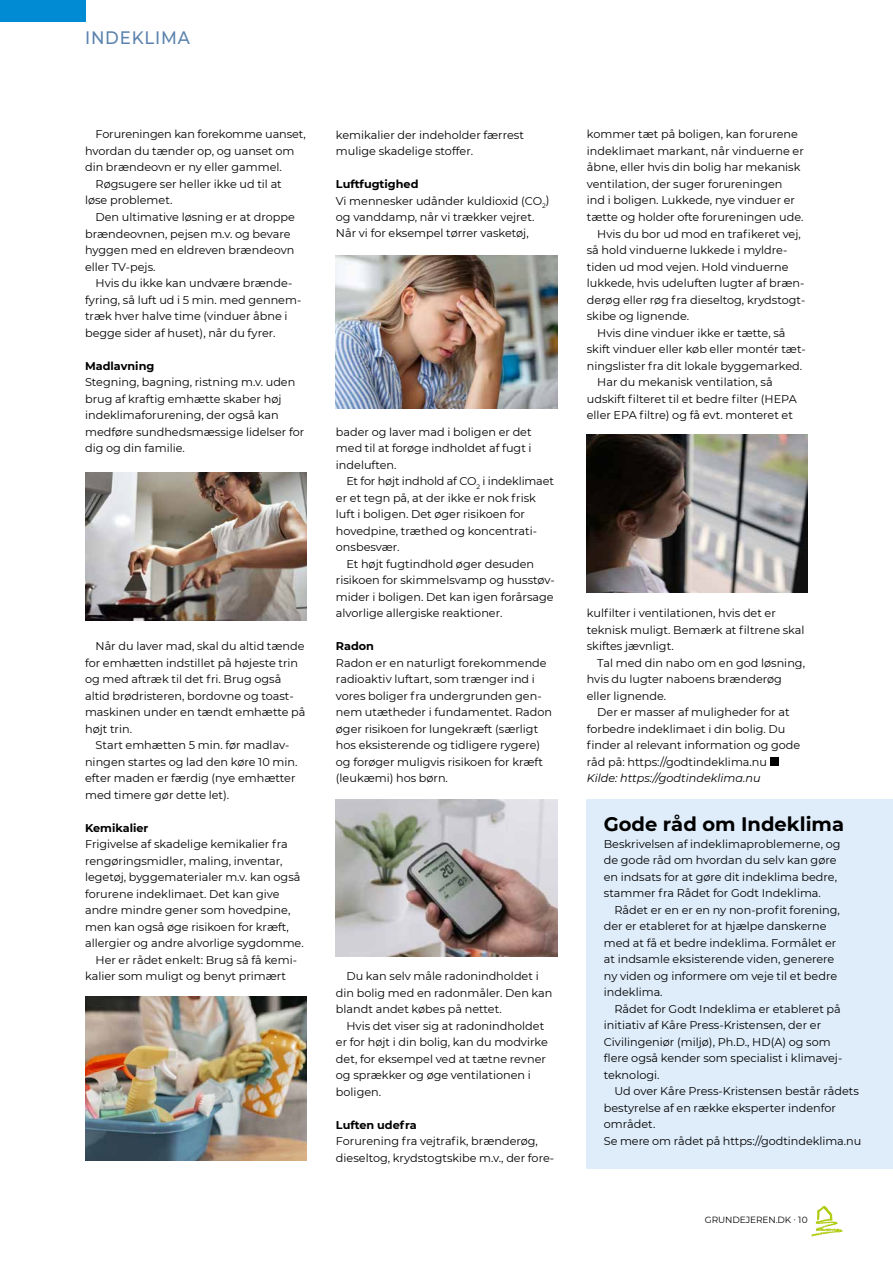
<style>
.page{position:relative;width:893px;height:1263px;background:#fff}
.page>*{position:absolute;margin:0;border:0;box-sizing:border-box;transform-origin:0 0}
.t1{font:700 19.5px "Montserrat";color:#000}
.t2{font:500 18px "Montserrat";letter-spacing:.05em;color:#5c82ad;scale:.92 1}
.t3{font:11.25px/16.5px "Montserrat";color:#000}
.t4{font:700 11.25px "Montserrat";color:#000}
.t5{font:italic 11.25px "Montserrat";color:#000}
.t6{font:9px "Montserrat";letter-spacing:-.01em;color:#000}
.s1{font-weight:700}
</style>
<div class="page">
<div style="left:0;top:1px;width:85px;height:21px;background:#008bd2"></div>
<div style="left:587px;top:799px;width:306px;height:370px;background:#dfedfa"></div>
<img style="left:85px;top:472px;width:221px;height:149px">
<img style="left:85px;top:996px;width:221px;height:165px">
<img style="left:336px;top:799px;width:221px;height:158px">
<img style="left:336px;top:255px;width:221px;height:153px">
<div style="left:770px;top:757px;width:8px;height:8px;background:#000"></div>
<img style="left:587px;top:435px;width:221px;height:157px">
<img style="left:811px;top:1206px;width:32px;height:31px">
<h2 class="t2" style="left:85px;top:25px;width:115px">INDEKLIMA</h2>
<p class="t3" style="left:96px;top:126px;width:212px">Forureningen kan forekomme uanset,</p>
<p class="t3" style="left:85px;top:142px;width:211px">hvordan du tænder op, og uanset om</p>
<p class="t3" style="left:85px;top:159px;width:198px">din brændeovn er ny eller gammel.</p>
<p class="t3" style="left:96px;top:175px;width:188px">Røgsugere ser heller ikke ud til at</p>
<p class="t3" style="left:85px;top:192px;width:89px">løse problemet.</p>
<p class="t3" style="left:96px;top:208px;width:201px">Den ultimative løsning er at droppe</p>
<p class="t3" style="left:85px;top:225px;width:207px">brændeovnen, pejsen m.v. og bevare</p>
<p class="t3" style="left:85px;top:241px;width:211px">hyggen med en eldreven brændeovn</p>
<p class="t3" style="left:85px;top:258px;width:72px">eller TV-pejs.</p>
<p class="t3" style="left:96px;top:274px;width:198px">Hvis du ikke kan undvære brænde-</p>
<p class="t3" style="left:85px;top:291px;width:218px">fyring, så luft ud i 5 min. med gennem-</p>
<p class="t3" style="left:85px;top:307px;width:204px">træk hver halve time (vinduer åbne i</p>
<p class="t3" style="left:85px;top:324px;width:192px">begge sider af huset), når du fyrer.</p>
<p class="t4" style="left:85px;top:357px;width:71px">Madlavning</p>
<p class="t3" style="left:85px;top:373px;width:221px">Stegning, bagning, ristning m.v. uden brug af kraftig emhætte skaber høj indeklimaforurening, der også kan medføre sundhedsmæssige lidelser for dig og din familie.</p>
<p class="t3" style="left:85px;top:637px;width:222px;text-indent:10px">Når du laver mad, skal du altid tænde for emhætten indstillet på højeste trin og med aftræk til det fri. Brug også altid brødristeren, bordovne og toast&shy;maskinen under en tændt emhætte på højt trin.</p>
<p class="t3" style="left:85px;top:736px;width:214px;text-indent:10px">Start emhætten 5 min. før madlav&shy;ningen startes og lad den køre 10 min. efter maden er færdig (nye emhætter med timere gør dette let).</p>
<p class="t4" style="left:85px;top:819px;width:65px">Kemikalier</p>
<p class="t3" style="left:85px;top:835px;width:204px">Frigivelse af skadelige kemikalier fra</p>
<p class="t3" style="left:85px;top:852px;width:199px">rengøringsmidler, maling, inventar,</p>
<p class="t3" style="left:85px;top:868px;width:217px">legetøj, byggematerialer m.v. kan også</p>
<p class="t3" style="left:85px;top:885px;width:196px">forurene indeklimaet. Det kan give</p>
<p class="t3" style="left:85px;top:901px;width:207px">andre mindre gener som hovedpine,</p>
<p class="t3" style="left:85px;top:918px;width:205px">men kan også øge risikoen for kræft,</p>
<p class="t3" style="left:85px;top:934px;width:220px">allergier og andre alvorlige sygdomme.</p>
<p class="t3" style="left:96px;top:951px;width:203px">Her er rådet enkelt: Brug så få kemi-</p>
<p class="t3" style="left:85px;top:967px;width:203px">kalier som muligt og benyt primært</p>
<p class="t3" style="left:336px;top:126px;width:190px">kemikalier der indeholder færrest mulige skadelige stoffer.</p>
<p class="t3" style="left:336px;top:175px;width:215px"><span class="s1">Luftfugtighed<br></span>Vi mennesker udånder kuldioxid (CO<sub>2</sub>) og vanddamp, når vi trækker vejret.<br>Når vi for eksempel tørrer vasketøj,</p>
<p class="t3" style="left:336px;top:423px;width:197px;text-align:justify">bader og laver mad i boligen er det med til at forøge indholdet af fugt i indeluften.</p>
<p class="t3" style="left:346px;top:472px;width:209px">Et for højt indhold af CO<sub>2</sub> i indeklimaet</p>
<p class="t3" style="left:336px;top:489px;width:202px">er et tegn på, at der ikke er nok frisk</p>
<p class="t3" style="left:336px;top:505px;width:191px">luft i boligen. Det øger risikoen for</p>
<p class="t3" style="left:336px;top:522px;width:203px">hovedpine, træthed og koncentrati-</p>
<p class="t3" style="left:336px;top:538px;width:65px">onsbesvær.</p>
<p class="t3" style="left:346px;top:555px;width:189px">Et højt fugtindhold øger desuden</p>
<p class="t3" style="left:336px;top:571px;width:220px">risikoen for skimmelsvamp og husstøv-</p>
<p class="t3" style="left:336px;top:588px;width:219px">mider i boligen. Det kan igen forårsage</p>
<p class="t3" style="left:336px;top:604px;width:168px">alvorlige allergiske reaktioner.</p>
<p class="t4" style="left:336px;top:638px;width:40px">Radon</p>
<p class="t3" style="left:336px;top:654px;width:218px">Radon er en naturligt forekommende radioaktiv luftart, som trænger ind i vores boliger fra undergrunden gen&shy;nem utætheder i fundamentet. Radon øger risikoen for lungekræft (særligt hos eksisterende og tidligere rygere) og forøger muligvis risikoen for kræft (leukæmi) hos børn.</p>
<p class="t3" style="left:336px;top:967px;width:218px;text-indent:10px">Du kan selv måle radonindholdet i din bolig med en radonmåler. Den kan blandt andet købes på nettet.</p>
<p class="t3" style="left:336px;top:1017px;width:213px;text-indent:10px">Hvis det viser sig at radonindholdet er for højt i din bolig, kan du modvirke det, for eksempel ved at tætne revner og sprækker og øge ventilationen i boligen.</p>
<p class="t4" style="left:336px;top:1116px;width:82px">Luften udefra</p>
<p class="t3" style="left:336px;top:1132px;width:220px">Forurening fra vejtrafik, brænderøg, dieseltog, krydstogtskibe m.v., der fore-</p>
<p class="t3" style="left:587px;top:126px;width:213px">kommer tæt på boligen, kan forurene</p>
<p class="t3" style="left:587px;top:142px;width:219px">indeklimaet markant, når vinduerne er</p>
<p class="t3" style="left:587px;top:159px;width:215px">åbne, eller hvis din bolig har mekanisk</p>
<p class="t3" style="left:587px;top:175px;width:197px">ventilation, der suger forureningen</p>
<p class="t3" style="left:587px;top:192px;width:210px">ind i boligen. Lukkede, nye vinduer er</p>
<p class="t3" style="left:587px;top:208px;width:218px">tætte og holder ofte forureningen ude.</p>
<p class="t3" style="left:597px;top:225px;width:205px">Hvis du bor ud mod en trafikeret vej,</p>
<p class="t3" style="left:587px;top:241px;width:202px">så hold vinduerne lukkede i myldre-</p>
<p class="t3" style="left:587px;top:258px;width:203px">tiden ud mod vejen. Hold vinduerne</p>
<p class="t3" style="left:587px;top:274px;width:219px">lukkede, hvis udeluften lugter af bræn-</p>
<p class="t3" style="left:587px;top:291px;width:220px">derøg eller røg fra dieseltog, krydstogt-</p>
<p class="t3" style="left:587px;top:307px;width:104px">skibe og lignende.</p>
<p class="t3" style="left:597px;top:324px;width:190px">Hvis dine vinduer ikke er tætte, så</p>
<p class="t3" style="left:587px;top:340px;width:220px">skift vinduer eller køb eller montér tæt-</p>
<p class="t3" style="left:587px;top:357px;width:217px">ningslister fra dit lokale byggemarked.</p>
<p class="t3" style="left:597px;top:373px;width:177px">Har du mekanisk ventilation, så</p>
<p class="t3" style="left:587px;top:390px;width:212px">udskift filteret til et bedre filter (HEPA</p>
<p class="t3" style="left:587px;top:406px;width:208px">eller EPA filtre) og få evt. monteret et</p>
<p class="t3" style="left:587px;top:604px;width:219px">kulfilter i ventilationen, hvis det er teknisk muligt. Bemærk at filtrene skal skiftes jævnligt.</p>
<p class="t3" style="left:587px;top:654px;width:220px;text-indent:10px">Tal med din nabo om en god løsning, hvis du lugter naboens brænderøg eller lignende.</p>
<p class="t3" style="left:587px;top:703px;width:215px;text-indent:10px">Der er masser af muligheder for at forbedre indeklimaet i din bolig. Du finder al relevant information og gode råd på: https://godtindeklima.nu</p>
<p class="t5" style="left:587px;top:770px;width:175px">Kilde: https://godtindeklima.nu</p>
<h1 class="t1" style="left:604px;top:810px;width:242px">Gode råd om Indeklima</h1>
<p class="t3" style="left:604px;top:835px;width:238px">Beskrivelsen af indeklimaproblemerne, og de gode råd om hvordan du selv kan gøre en indsats for at gøre dit indeklima bedre, stammer fra Rådet for Godt Indeklima.</p>
<p class="t3" style="left:604px;top:901px;width:238px;text-indent:10px">Rådet er en er en ny non-profit forening, der er etableret for at hjælpe danskerne med at få et bedre indeklima. Formålet er at indsamle eksisterende viden, generere ny viden og informere om veje til et bedre indeklima.</p>
<p class="t3" style="left:604px;top:1000px;width:240px;text-indent:10px">Rådet for Godt Indeklima er etableret på initiativ af Kåre Press-Kristensen, der er Civilingeniør (miljø), Ph.D., HD(A) og som flere også kender som specialist i klimavej&shy;teknologi.</p>
<p class="t3" style="left:604px;top:1082px;width:259px;text-indent:10px">Ud over Kåre Press-Kristensen består rådets bestyrelse af en række eksperter indenfor området.<br>Se mere om rådet på https://godtindeklima.nu</p>
<p class="t6" style="left:705px;top:1213px;width:104px">GRUNDEJEREN.DK · 10</p>
</div>
